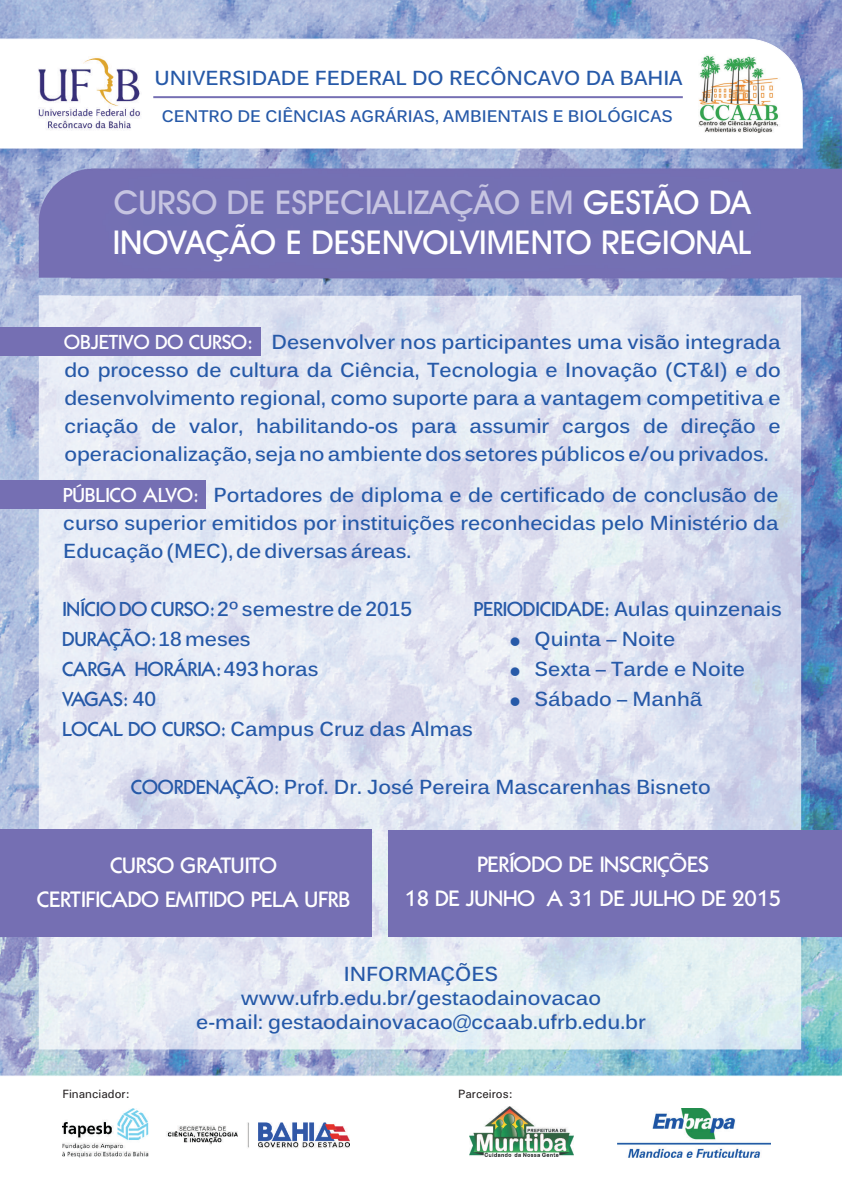
<style>
.page{position:relative;width:842px;height:1191px;background:#fff}
.page>*{position:absolute;margin:0;border:0;box-sizing:border-box;transform-origin:0 0}
.t1{font:500 33px/39.6px "Avant Garde IT Cby BT";color:#fff}
.t2{font:22px/34px "Kabale Medium Normal";color:#fff;text-align:center}
.t3{font:20px/28px "Kalinga";color:#2659a8;text-align:justify}
.t4{font:700 20px "Kalinga";color:#2659a8}
.t5{font:20px/30px "Kabale Medium Normal";color:#2659a8}
.t6{font:700 16.5px "Kalinga";color:#2659a8}
.t7{font:500 12px "Univers";color:#231f20}
.s1{color:#c6c4e1}
.s2{font-family:"Kabale Medium Normal";color:#fff}
.s3{font-family:"Kabale Medium Normal"}
.s4{font-family:"Kalinga"}
</style>
<div class="page">
<img style="left:0;top:0;width:842px;height:1076px">
<img style="left:617px;top:1109px;width:153px;height:48px">
<img style="left:39px;top:295px;width:762px;height:754px">
<div style="left:0;top:480px;width:205px;height:29px;background:#756fb3"></div>
<img style="left:22px;top:152px;width:820px;height:142px">
<svg style="left:39px;top:169px;width:803px;height:109px;background:#7873b5"></svg>
<div style="left:0;top:327px;width:261px;height:29px;background:#756fb3"></div>
<div style="left:388px;top:830px;width:454px;height:107px;background:#756fb3"></div>
<img style="left:62px;top:1108px;width:288px;height:49px">
<img style="left:72px;top:164px;width:721px;height:142px">
<img style="left:0;top:23px;width:819px;height:141px">
<div style="left:0;top:829px;width:372px;height:108px;background:#756fb3"></div>
<svg style="left:0;top:39px;width:802px;height:109px"></svg>
<img style="left:698px;top:54px;width:83px;height:81px">
<img style="left:34px;top:56px;width:107px;height:77px">
<img style="left:469px;top:1106px;width:104px;height:50px">
<hr style="left:153px;top:96px;width:530px;height:2px;background:#756fb3">
<svg style="left:511px;top:637px;width:8px;height:9px"></svg>
<svg style="left:511px;top:667px;width:8px;height:9px"></svg>
<svg style="left:511px;top:697px;width:8px;height:9px"></svg>
<p class="t4" style="left:155px;top:65px;width:530px">UNIVERSIDADE FEDERAL DO RECÔNCAVO DA BAHIA</p>
<p class="t6" style="left:162px;top:106px;width:512px">CENTRO DE CIÊNCIAS AGRÁRIAS, AMBIENTAIS E BIOLÓGICAS</p>
<h1 class="t1" style="left:113px;top:186px;width:640px"><span class="s1">CURSO DE ESPECIALIZAÇÃO EM</span> GESTÃO DA<br>INOVAÇÃO E DESENVOLVIMENTO REGIONAL</h1>
<p class="t3" style="left:64px;top:330px;width:718px"><span class="s2">OBJETIVO DO CURSO:</span> Desenvolver nos participantes uma visão integrada do processo de cultura da Ciência, Tecnologia e Inovação (CT&amp;I) e do desenvolvimento regional, como suporte para a vantagem competitiva e criação de valor, habilitando-os para assumir cargos de direção e operacionalização, seja no ambiente dos setores públicos e/ou privados.</p>
<p class="t3" style="left:63px;top:483px;width:717px"><span class="s2">PÚBLICO ALVO:</span> Portadores de diploma e de certificado de conclusão de curso superior emitidos por instituições reconhecidas pelo Ministério da Educação (MEC), de diversas áreas.</p>
<p class="t3" style="left:62px;top:597px;width:351px"><span class="s3">INÍCIO DO CURSO:</span> 2º semestre de 2015</p>
<p class="t5" style="left:62px;top:625px;width:257px">DURAÇÃO: <span class="s4">18 meses<br></span>CARGA HORÁRIA: <span class="s4">493 horas<br></span>VAGAS: <span class="s4">40</span></p>
<p class="t3" style="left:62px;top:717px;width:412px"><span class="s3">LOCAL DO CURSO:</span> Campus Cruz das Almas</p>
<p class="t3" style="left:534px;top:596px;width:249px;line-height:30px;text-align:left;text-indent:-61px"><span class="s3">PERIODICIDADE:</span> Aulas quinzenais<br>Quinta – Noite<br>Sexta – Tarde e Noite<br>Sábado – Manhã</p>
<p class="t3" style="left:131px;top:774px;width:581px"><span class="s3">COORDENAÇÃO:</span> Prof. Dr. José Pereira Mascarenhas Bisneto</p>
<p class="t2" style="left:37px;top:849px;width:315px">CURSO GRATUITO<br>CERTIFICADO EMITIDO PELA UFRB</p>
<p class="t2" style="left:405px;top:848px;width:378px">PERÍODO DE INSCRIÇÕES<br>18 DE JUNHO A 31 DE JULHO DE 2015</p>
<p class="t4" style="left:344px;top:961px;width:156px">INFORMAÇÕES</p>
<p class="t3" style="left:196px;top:988px;width:451px;line-height:24px;text-align:center">www.ufrb.edu.br/gestaodainovacao<br>e-mail: gestaodainovacao@ccaab.ufrb.edu.br</p>
<p class="t7" style="left:62px;top:1089px;width:69px">Financiador:</p>
<p class="t7" style="left:458px;top:1089px;width:56px">Parceiros:</p>
</div>
